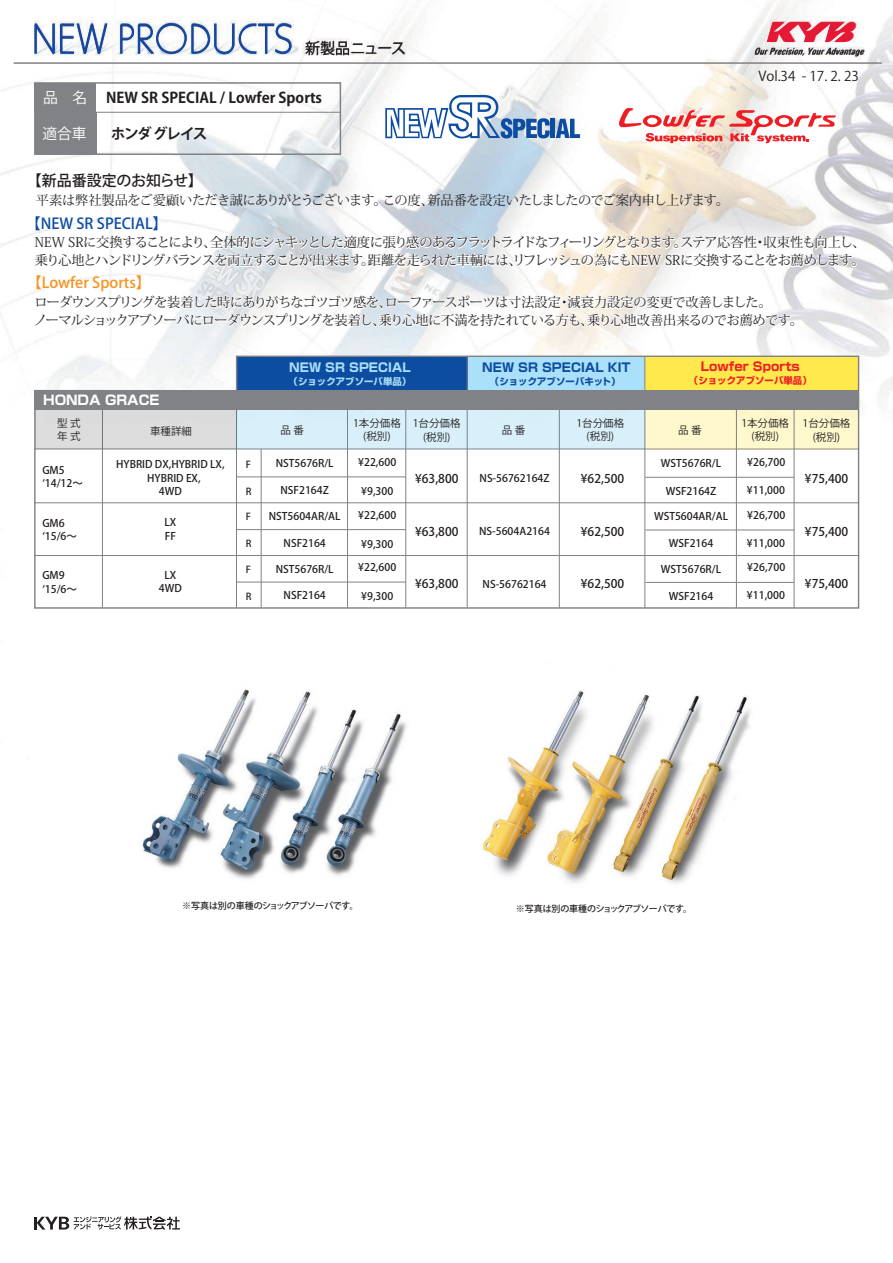
<style>
.page{position:relative;width:893px;height:1263px;background:#fff}
.page>*{position:absolute;margin:0;border:0;box-sizing:border-box;transform-origin:0 0}
.t1{font:500 15px "Koz Go Pro";color:#0d4da1}
.t2{font:500 15px "Koz Go Pro";color:#f7931d}
.t3{font:500 15px "Koz Go Pro";color:#231f20}
.t4{font:15px "Koz Go Pro";letter-spacing:-.04em;color:#231f20}
.t5{font:14.85px "Koz Go Pro";color:#fff}
.t6{font:700 14.7px "Koz Go Pro";color:#231f20}
.t7{font:13.5px "Koz Go Pro";color:#231f20}
.t8{font:13.2px/18px "Koz Min Pr 6 N";letter-spacing:-.06em;color:#231f20}
.t9{font:13.2px "Koz Min Pr 6 N";letter-spacing:-.035em;color:#231f20}
.t10{font:700 13.2px "Shin Go";color:#fff}
.t11{font:700 12.15px "Shin Go";color:#0d4da1}
.t12{font:700 12.15px "Shin Go";color:#aae0f9}
.t13{font:700 12.15px "Shin Go";color:#ee1d23}
.t14{font:500 12px "Koz Go Pr 6 N";color:#231f20}
.t15{font:500 10.5px/13.5px "Koz Go Pr 6 N";color:#231f20}
.t16{font:10.5px/13.5px "Koz Go Pr 6 N";color:#231f20;text-align:center}
.t17{font:500 9.6px "Koz Go Pr 6 N";color:#231f20}
.t18{font:700 9.45px "Shin Go";color:#0d4da1}
.t19{font:700 9.45px "Shin Go";color:#aae0f9}
.t20{font:700 9.45px "Shin Go";color:#ee1d23}
.t21{font:500 9px "Koz Go Pr 6 N";letter-spacing:-.04em;color:#231f20}
</style>
<div class="page">
<img style="left:0;top:0;width:893px;height:403px">
<img style="left:483px;top:690px;width:268px;height:194px">
<img style="left:142px;top:689px;width:265px;height:190px">
<svg style="left:33px;top:355px;width:827px;height:254px"></svg>
<hr style="left:34px;top:449px;width:825px;height:1px;background:#808285">
<hr style="left:34px;top:555px;width:825px;height:1px;background:#808285">
<div style="left:645px;top:410px;width:213px;height:39px;background:#fff8cd"></div>
<hr style="left:261px;top:449px;width:1px;height:159px;background:#808285">
<hr style="left:102px;top:407px;width:1px;height:201px;background:#808285">
<hr style="left:559px;top:404px;width:1px;height:204px;background:#808285">
<hr style="left:736px;top:404px;width:1px;height:204px;background:#808285">
<hr style="left:794px;top:404px;width:1px;height:204px;background:#808285">
<hr style="left:644px;top:357px;width:1px;height:251px;background:#808285">
<hr style="left:347px;top:405px;width:1px;height:203px;background:#808285">
<hr style="left:405px;top:405px;width:1px;height:203px;background:#808285">
<hr style="left:236px;top:406px;width:1px;height:202px;background:#808285">
<hr style="left:467px;top:356px;width:1px;height:252px;background:#808285">
<hr style="left:645px;top:530px;width:149px;height:1px;background:#808285">
<hr style="left:645px;top:582px;width:149px;height:1px;background:#808285">
<hr style="left:237px;top:529px;width:169px;height:1px;background:#808285">
<hr style="left:34px;top:502px;width:825px;height:1px;background:#808285">
<hr style="left:645px;top:477px;width:149px;height:1px;background:#808285">
<hr style="left:237px;top:476px;width:169px;height:1px;background:#808285">
<hr style="left:237px;top:582px;width:169px;height:1px;background:#808285">
<div style="left:35px;top:83px;width:61px;height:29px;background:#808285"></div>
<div style="left:35px;top:113px;width:61px;height:41px;background:#808285"></div>
<svg style="left:385px;top:95px;width:165px;height:44px"></svg>
<hr style="left:551px;top:119px;width:4px;height:19px;background:#0d4da1">
<svg style="left:556px;top:119px;width:24px;height:19px"></svg>
<svg style="left:33px;top:220px;width:825px;height:171px"></svg>
<div style="left:35px;top:410px;width:202px;height:39px;background:#dedddd"></div>
<div style="left:236px;top:410px;width:408px;height:39px;background:#d9f0fa"></div>
<div style="left:34px;top:82px;width:307px;height:73px;border:2px solid #808285"></div>
<hr style="left:96px;top:112px;width:244px;height:1px;background:#808285">
<svg style="left:34px;top:1216px;width:146px;height:13px"></svg>
<svg style="left:619px;top:108px;width:217px;height:35px"></svg>
<svg style="left:767px;top:23px;width:89px;height:19px"></svg>
<svg style="left:755px;top:48px;width:108px;height:9px"></svg>
<svg style="left:35px;top:24px;width:72px;height:30px"></svg>
<svg style="left:120px;top:24px;width:171px;height:30px"></svg>
<hr style="left:14px;top:62px;width:868px;height:2px;background:#808285">
<h2 class="t5" style="left:43px;top:88px;width:46px">品　名</h2>
<h1 class="t4" style="left:305px;top:39px;width:102px">新製品ニュース</h1>
<h3 class="t6" style="left:106px;top:88px;width:217px">NEW SR SPECIAL / Lowfer Sports</h3>
<h2 class="t5" style="left:42px;top:123px;width:46px">適合車</h2>
<h3 class="t6" style="left:111px;top:124px;width:98px">ホンダ グレイス</h3>
<p class="t7" style="left:758px;top:68px;width:102px">Vol.34 - 17. 2. 23</p>
<h1 class="t3" style="left:27px;top:171px;width:177px">【新品番設定のお知らせ】</h1>
<p class="t9" style="left:36px;top:193px;width:695px">平素は弊社製品をご愛顧いただき誠にありがとうございます。この度、新品番を設定いたしましたのでご案内申し上げます。</p>
<h1 class="t1" style="left:26px;top:213px;width:143px">【NEW SR SPECIAL】</h1>
<p class="t8" style="left:35px;top:234px;width:832px">NEW SRに交換することにより、全体的にシャキッとした適度に張り感のあるフラットライドなフィーリングとなります。ステア応答性・収束性も向上し、乗り心地とハンドリングバランスを両立することが出来ます。距離を走られた車輌には、リフレッシュの為にもNEW SRに交換することをお薦めします。</p>
<p class="t8" style="left:34px;top:294px;width:771px">ローダウンスプリングを装着した時にありがちなゴツゴツ感を、ローファースポーツは寸法設定・減衰力設定の変更で改善しました。<br>ノーマルショックアブソーバにローダウンスプリングを装着し、乗り心地に不満を持たれている方も、乗り心地改善出来るのでお薦めです。</p>
<h1 class="t2" style="left:27px;top:273px;width:125px">【Lowfer Sports】</h1>
<p class="t10" style="left:43px;top:391px;width:118px">HONDA GRACE</p>
<p class="t16" style="left:57px;top:417px;width:25px;text-align:left">型 式年 式</p>
<p class="t16" style="left:150px;top:424px;width:43px">車種詳細</p>
<p class="t13" style="left:701px;top:359px;width:100px">Lowfer Sports</p>
<p class="t20" style="left:689px;top:374px;width:124px">（ショックアブソーバ単品）</p>
<p class="t12" style="left:289px;top:359px;width:123px">NEW SR SPECIAL</p>
<p class="t19" style="left:289px;top:375px;width:124px">（ショックアブソーバ単品）</p>
<p class="t16" style="left:281px;top:424px;width:25px">品 番</p>
<p class="t16" style="left:353px;top:416px;width:49px">1本分価格(税別)</p>
<p class="t16" style="left:413px;top:417px;width:49px">1台分価格(税別)</p>
<p class="t16" style="left:678px;top:424px;width:25px">品 番</p>
<p class="t16" style="left:741px;top:416px;width:49px">1本分価格(税別)</p>
<p class="t16" style="left:802px;top:417px;width:49px">1台分価格(税別)</p>
<p class="t11" style="left:482px;top:360px;width:150px">NEW SR SPECIAL KIT</p>
<p class="t18" style="left:490px;top:375px;width:132px">（ショックアブソーバキット）</p>
<p class="t16" style="left:502px;top:424px;width:25px">品 番</p>
<p class="t16" style="left:576px;top:416px;width:49px">1台分価格(税別)</p>
<p class="t15" style="left:42px;top:464px;width:42px">GM5 ʻ14/12～</p>
<p class="t15" style="left:116px;top:458px;width:110px">HYBRID DX,HYBRID LX,</p>
<p class="t15" style="left:147px;top:471px;width:55px">HYBRID EX,</p>
<p class="t15" style="left:159px;top:485px;width:25px">4WD</p>
<p class="t17" style="left:246px;top:459px;width:7px">F</p>
<p class="t17" style="left:246px;top:486px;width:7px">R</p>
<p class="t15" style="left:747px;top:456px;width:39px">¥26,700</p>
<p class="t15" style="left:358px;top:456px;width:39px">¥22,600</p>
<p class="t15" style="left:276px;top:457px;width:59px">NST5676R/L</p>
<p class="t15" style="left:661px;top:457px;width:62px">WST5676R/L</p>
<p class="t15" style="left:281px;top:484px;width:50px">NSF2164Z</p>
<p class="t14" style="left:415px;top:472px;width:45px">¥63,800</p>
<p class="t15" style="left:480px;top:472px;width:72px">NS-56762164Z</p>
<p class="t14" style="left:581px;top:472px;width:45px">¥62,500</p>
<p class="t15" style="left:666px;top:484px;width:52px">WSF2164Z</p>
<p class="t15" style="left:747px;top:484px;width:39px">¥11,000</p>
<p class="t15" style="left:361px;top:484px;width:34px">¥9,300</p>
<p class="t14" style="left:805px;top:472px;width:45px">¥75,400</p>
<p class="t15" style="left:42px;top:516px;width:36px">GM6 ʻ15/6～</p>
<p class="t15" style="left:164px;top:516px;width:13px">LX<br>FF</p>
<p class="t17" style="left:246px;top:511px;width:7px">F</p>
<p class="t17" style="left:246px;top:538px;width:7px">R</p>
<p class="t15" style="left:358px;top:509px;width:39px">¥22,600</p>
<p class="t15" style="left:747px;top:509px;width:39px">¥26,700</p>
<p class="t15" style="left:269px;top:510px;width:73px">NST5604AR/AL</p>
<p class="t15" style="left:654px;top:510px;width:76px">WST5604AR/AL</p>
<p class="t15" style="left:284px;top:537px;width:44px">NSF2164</p>
<p class="t14" style="left:415px;top:524px;width:45px">¥63,800</p>
<p class="t15" style="left:479px;top:525px;width:72px">NS-5604A2164</p>
<p class="t14" style="left:581px;top:524px;width:45px">¥62,500</p>
<p class="t15" style="left:669px;top:537px;width:46px">WSF2164</p>
<p class="t15" style="left:747px;top:537px;width:39px">¥11,000</p>
<p class="t15" style="left:361px;top:537px;width:34px">¥9,300</p>
<p class="t14" style="left:805px;top:524px;width:45px">¥75,400</p>
<p class="t15" style="left:42px;top:569px;width:36px">GM9 ʻ15/6～</p>
<p class="t15" style="left:159px;top:568px;width:25px;text-align:center">LX<br>4WD</p>
<p class="t17" style="left:246px;top:564px;width:7px">F</p>
<p class="t17" style="left:246px;top:591px;width:7px">R</p>
<p class="t15" style="left:747px;top:561px;width:39px">¥26,700</p>
<p class="t15" style="left:358px;top:561px;width:39px">¥22,600</p>
<p class="t15" style="left:276px;top:562px;width:59px">NST5676R/L</p>
<p class="t15" style="left:661px;top:562px;width:62px">WST5676R/L</p>
<p class="t15" style="left:284px;top:589px;width:44px">NSF2164</p>
<p class="t14" style="left:415px;top:577px;width:45px">¥63,800</p>
<p class="t15" style="left:483px;top:577px;width:65px">NS-56762164</p>
<p class="t14" style="left:581px;top:577px;width:45px">¥62,500</p>
<p class="t15" style="left:669px;top:589px;width:46px">WSF2164</p>
<p class="t15" style="left:747px;top:589px;width:39px">¥11,000</p>
<p class="t15" style="left:361px;top:589px;width:34px">¥9,300</p>
<p class="t14" style="left:805px;top:577px;width:45px">¥75,400</p>
<p class="t21" style="left:182px;top:901px;width:178px">※写真は別の車種のショックアブソーバです。</p>
<p class="t21" style="left:516px;top:904px;width:178px">※写真は別の車種のショックアブソーバです。</p>
</div>
